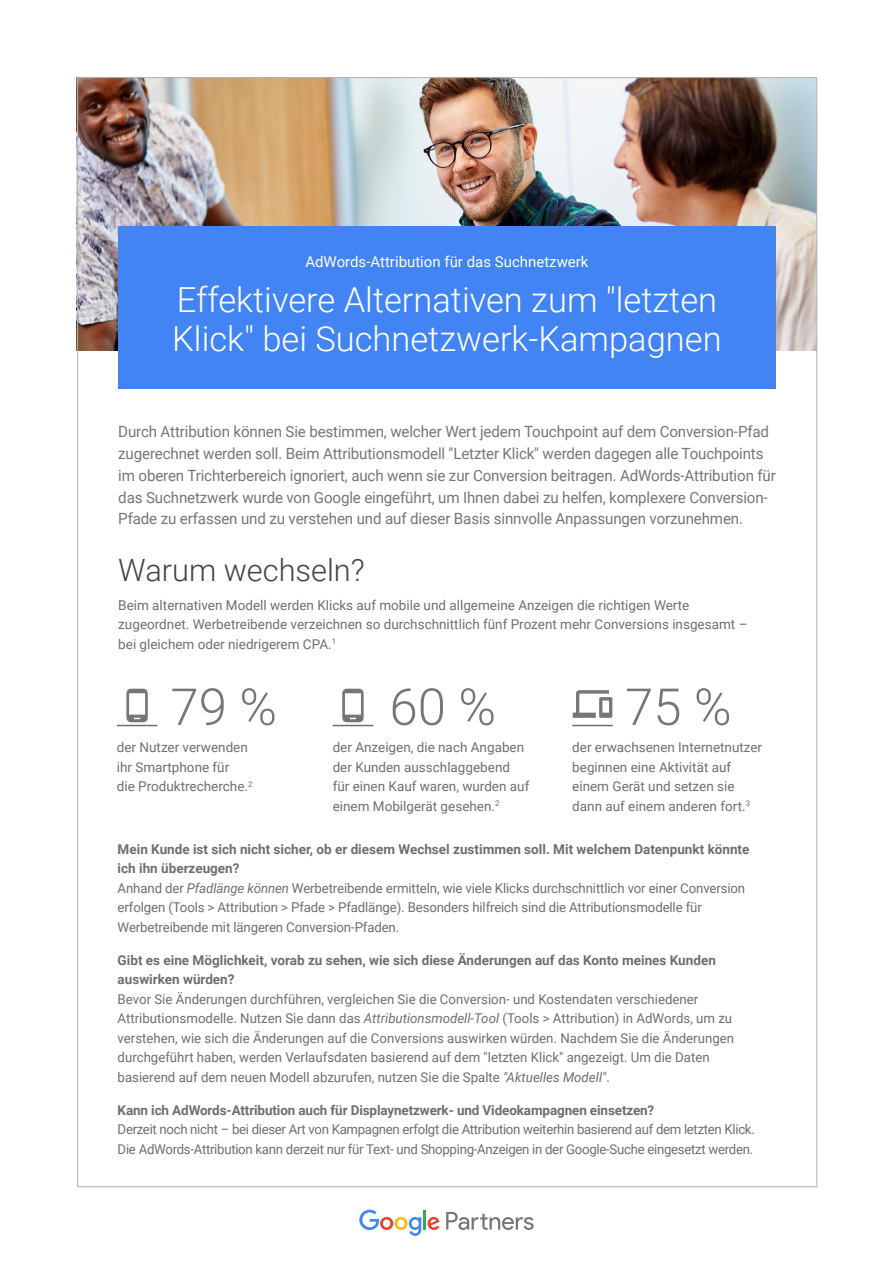
<style>
.page{position:relative;width:893px;height:1263px;background:#fff}
.page>*{position:absolute;margin:0;border:0;box-sizing:border-box;transform-origin:0 0}
.t1{font:300 51px "Roboto";color:#767676}
.t2{font:300 34.5px/39px "Roboto";color:#fff}
.t3{font:300 30.75px "Roboto";color:#424242}
.t4{font:15.45px/21.8px "Roboto";letter-spacing:-.01em;color:#767676}
.t5{font:15px "Roboto";color:#fff}
.t6{font:13.5px/19.5px "Roboto";color:#6d6f71}
.t7{font:13.5px/19.5px "Roboto";letter-spacing:-.025em;color:#6d6f71}
.t8{font:700 13.5px/19.5px "Roboto";letter-spacing:-.01em;color:#6d6f71}
.s1{font-weight:700}
.s2{font-style:italic}
</style>
<div class="page">
<hr style="left:117px;top:725px;width:40px;height:1px;background:#6d6f71">
<hr style="left:572px;top:725px;width:41px;height:1px;background:#6d6f71">
<hr style="left:333px;top:725px;width:40px;height:1px;background:#6d6f71">
<svg style="left:573px;top:690px;width:39px;height:28px"></svg>
<svg style="left:342px;top:689px;width:22px;height:33px"></svg>
<svg style="left:126px;top:689px;width:22px;height:33px"></svg>
<img style="left:79px;top:79px;width:736px;height:272px">
<div style="left:118px;top:226px;width:658px;height:163px;background:#4284f3"></div>
<svg style="left:359px;top:1210px;width:62px;height:26px"></svg>
<hr style="left:423px;top:1210px;width:3px;height:19px;background:#34a853">
<svg style="left:428px;top:1217px;width:12px;height:13px"></svg>
<svg style="left:446px;top:1212px;width:88px;height:18px"></svg>
<p class="t5" style="left:305px;top:251px;width:285px">AdWords-Attribution für das Suchnetzwerk</p>
<h2 class="t2" style="left:172px;top:279px;width:551px">Effektivere Alternativen zum "letzten<br>Klick" bei Suchnetzwerk-Kampagnen</h2>
<p class="t4" style="left:118px;top:420px;width:659px">Durch Attribution können Sie bestimmen, welcher Wert jedem Touchpoint auf dem Conversion-Pfad zugerechnet werden soll. Beim Attributionsmodell "Letzter Klick" werden dagegen alle Touchpoints im oberen Trichterbereich ignoriert, auch wenn sie zur Conversion beitragen. AdWords-Attribution für das Suchnetzwerk wurde von Google eingeführt, um Ihnen dabei zu helfen, komplexere Conversion-Pfade zu erfassen und zu verstehen und auf dieser Basis sinnvolle Anpassungen vorzunehmen.</p>
<h3 class="t3" style="left:118px;top:549px;width:248px">Warum wechseln?</h3>
<p class="t6" style="left:118px;top:595px;width:631px">Beim alternativen Modell werden Klicks auf mobile und allgemeine Anzeigen die richtigen Werte zugeordnet. Werbetreibende verzeichnen so durchschnittlich fünf Prozent mehr Conversions insgesamt – bei gleichem oder niedrigerem CPA.<sup>1</sup></p>
<h1 class="t1" style="left:170px;top:671px;width:108px">79 %</h1>
<h1 class="t1" style="left:389px;top:671px;width:108px">60 %</h1>
<h1 class="t1" style="left:625px;top:671px;width:108px">75 %</h1>
<p class="t6" style="left:117px;top:737px;width:137px">der Nutzer verwenden ihr Smartphone für<br>die Produktrecherche.<sup>2</sup></p>
<p class="t6" style="left:333px;top:737px;width:198px">der Anzeigen, die nach Angaben der Kunden ausschlaggebend für einen Kauf waren, wurden auf einem Mobilgerät gesehen.<sup>2</sup></p>
<p class="t6" style="left:572px;top:737px;width:191px">der erwachsenen Internetnutzer beginnen eine Aktivität auf einem Gerät und setzen sie dann auf einem anderen fort.<sup>3</sup></p>
<p class="t6" style="left:118px;top:838px;width:633px"><span class="s1">Mein Kunde ist sich nicht sicher, ob er diesem Wechsel zustimmen soll. Mit welchem Datenpunkt könnte ich ihn überzeugen?<br></span>Anhand der <span class="s2">Pfadlänge können</span> Werbetreibende ermitteln, wie viele Klicks durchschnittlich vor einer Conversion erfolgen (Tools &gt; Attribution &gt; Pfade &gt; Pfadlänge). Besonders hilfreich sind die Attributionsmodelle für Werbetreibende mit längeren Conversion-Pfaden.</p>
<p class="t8" style="left:118px;top:949px;width:600px">Gibt es eine Möglichkeit, vorab zu sehen, wie sich diese Änderungen auf das Konto meines Kunden auswirken würden?</p>
<p class="t6" style="left:118px;top:988px;width:618px">Bevor Sie Änderungen durchführen, vergleichen Sie die Conversion- und Kostendaten verschiedener Attributionsmodelle. Nutzen Sie dann das <span class="s2">Attributionsmodell-Tool</span> (Tools &gt; Attribution) in AdWords, um zu verstehen, wie sich die Änderungen auf die Conversions auswirken würden. Nachdem Sie die Änderungen durchgeführt haben, werden Verlaufsdaten basierend auf dem "letzten Klick" angezeigt. Um die Daten basierend auf dem neuen Modell abzurufen, nutzen Sie die Spalte <span class="s2">"Aktuelles Modell"</span>.</p>
<p class="t8" style="left:118px;top:1099px;width:538px">Kann ich AdWords-Attribution auch für Displaynetzwerk- und Videokampagnen einsetzen?</p>
<p class="t7" style="left:118px;top:1119px;width:639px">Derzeit noch nicht – bei dieser Art von Kampagnen erfolgt die Attribution weiterhin basierend auf dem letzten Klick.<br>Die AdWords-Attribution kann derzeit nur für Text- und Shopping-Anzeigen in der Google-Suche eingesetzt werden.</p>
</div>
